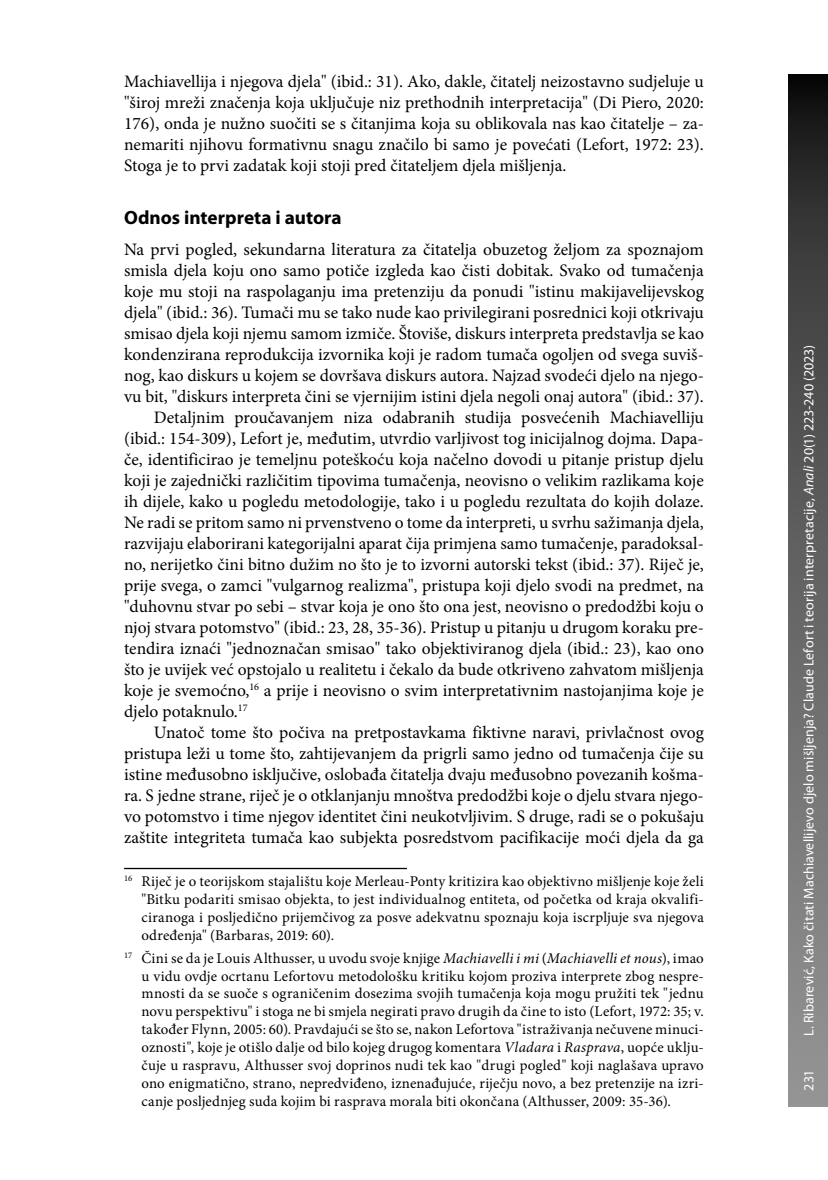
<style>
.page{position:relative;width:828px;height:1180px;background:#fff}
.page>*{position:absolute;margin:0;border:0;box-sizing:border-box;transform-origin:0 0}
.t1{font:700 19.25px "Myriad Pro";color:#000}
.t2{font:17.5px/21px "Minion Pro";color:#000;text-align:justify}
.t3{font:14.88px/17.8px "Minion Pro";letter-spacing:.01em;color:#000;text-align:justify}
.t4{font:14px "Myriad Pro";letter-spacing:.005em;color:#fff}
.s1{font-style:italic}
</style>
<div class="page">
<svg style="left:788px;top:74px;width:40px;height:1032px;background:#5f5f5f"></svg>
<hr style="left:124px;top:868px;width:283px;height:1px;background:#000">
<p class="t2" style="left:124px;top:71px;width:581px">Machiavellija i njegova djela" (ibid.: 31). Ako, dakle, čitatelj neizostavno sudjeluje u "široj mreži značenja koja uključuje niz prethodnih interpretacija" (Di Piero, 2020:<br>176), onda je nužno suočiti se s čitanjima koja su oblikovala nas kao čitatelje – za&shy;nemariti njihovu formativnu snagu značilo bi samo je povećati (Lefort, 1972: 23).<br>Stoga je to prvi zadatak koji stoji pred čitateljem djela mišljenja.</p>
<p class="t1" style="left:124px;top:205px;width:219px">Odnos interpreta i autora</p>
<p class="t2" style="left:124px;top:239px;width:581px">Na prvi pogled, sekundarna literatura za čitatelja obuzetog željom za spoznajom</p>
<p class="t2" style="left:124px;top:260px;width:581px">smisla djela koju ono samo potiče izgleda kao čisti dobitak. Svako od tumačenja</p>
<p class="t2" style="left:124px;top:281px;width:581px">koje mu stoji na raspolaganju ima pretenziju da ponudi "istinu makijavelijevskog</p>
<p class="t2" style="left:124px;top:302px;width:581px">djela" (ibid.: 36). Tumači mu se tako nude kao privilegirani posrednici koji otkrivaju</p>
<p class="t2" style="left:124px;top:323px;width:581px">smisao djela koji njemu samom izmiče. Štoviše, diskurs interpreta predstavlja se kao</p>
<p class="t2" style="left:124px;top:344px;width:581px">kondenzirana reprodukcija izvornika koji je radom tumača ogoljen od svega suviš-</p>
<p class="t2" style="left:124px;top:365px;width:581px">nog, kao diskurs u kojem se dovršava diskurs autora. Najzad svodeći djelo na njego-</p>
<p class="t2" style="left:124px;top:386px;width:581px">vu bit, "diskurs interpreta čini se vjernijim istini djela negoli onaj autora" (ibid.: 37).</p>
<p class="t2" style="left:154px;top:407px;width:551px">Detaljnim proučavanjem niza odabranih studija posvećenih Machiavelliju</p>
<p class="t2" style="left:124px;top:428px;width:581px">(ibid.: 154-309), Lefort je, međutim, utvrdio varljivost tog inicijalnog dojma. Dapa-</p>
<p class="t2" style="left:124px;top:449px;width:581px">če, identificirao je temeljnu poteškoću koja načelno dovodi u pitanje pristup djelu</p>
<p class="t2" style="left:124px;top:470px;width:581px">koji je zajednički različitim tipovima tumačenja, neovisno o velikim razlikama koje</p>
<p class="t2" style="left:124px;top:491px;width:581px">ih dijele, kako u pogledu metodologije, tako i u pogledu rezultata do kojih dolaze.</p>
<p class="t2" style="left:124px;top:512px;width:581px">Ne radi se pritom samo ni prvenstveno o tome da interpreti, u svrhu sažimanja djela,</p>
<p class="t2" style="left:124px;top:533px;width:581px">razvijaju elaborirani kategorijalni aparat čija primjena samo tumačenje, paradoksal-</p>
<p class="t2" style="left:124px;top:554px;width:581px">no, nerijetko čini bitno dužim no što je to izvorni autorski tekst (ibid.: 37). Riječ je,</p>
<p class="t2" style="left:124px;top:575px;width:581px">prije svega, o zamci "vulgarnog realizma", pristupa koji djelo svodi na predmet, na</p>
<p class="t2" style="left:124px;top:596px;width:581px">"duhovnu stvar po sebi – stvar koja je ono što ona jest, neovisno o predodžbi koju o</p>
<p class="t2" style="left:124px;top:617px;width:581px">njoj stvara potomstvo" (ibid.: 23, 28, 35-36). Pristup u pitanju u drugom koraku pre-</p>
<p class="t2" style="left:124px;top:638px;width:581px">tendira iznaći "jednoznačan smisao" tako objektiviranog djela (ibid.: 23), kao ono</p>
<p class="t2" style="left:124px;top:659px;width:581px">što je uvijek već opstojalo u realitetu i čekalo da bude otkriveno zahvatom mišljenja</p>
<p class="t2" style="left:124px;top:680px;width:581px">koje je svemoćno,<sup>16</sup> a prije i neovisno o svim interpretativnim nastojanjima koje je</p>
<p class="t2" style="left:124px;top:701px;width:125px">djelo potaknulo.<sup>17</sup></p>
<p class="t2" style="left:154px;top:722px;width:551px">Unatoč tome što počiva na pretpostavkama fiktivne naravi, privlačnost ovog</p>
<p class="t2" style="left:124px;top:743px;width:581px">pristupa leži u tome što, zahtijevanjem da prigrli samo jedno od tumačenja čije su</p>
<p class="t2" style="left:124px;top:764px;width:581px">istine međusobno isključive, oslobađa čitatelja dvaju međusobno povezanih košma-</p>
<p class="t2" style="left:124px;top:785px;width:581px">ra. S jedne strane, riječ je o otklanjanju mnoštva predodžbi koje o djelu stvara njego-</p>
<p class="t2" style="left:124px;top:806px;width:581px">vo potomstvo i time njegov identitet čini neukotvljivim. S druge, radi se o pokušaju</p>
<p class="t2" style="left:124px;top:827px;width:581px">zaštite integriteta tumača kao subjekta posredstvom pacifikacije moći djela da ga</p>
<p class="t3" style="left:141px;top:873px;width:564px;text-indent:-17px"><sup>16</sup> Riječ je o teorijskom stajalištu koje Merleau-Ponty kritizira kao objektivno mišljenje koje želi "Bitku podariti smisao objekta, to jest individualnog entiteta, od početka od kraja okvalifi&shy;ciranoga i posljedično prijemčivog za posve adekvatnu spoznaju koja iscrpljuje sva njegova određenja" (Barbaras, 2019: 60).</p>
<p class="t3" style="left:141px;top:949px;width:564px;text-indent:-17px"><sup>17</sup> Čini se da je Louis Althusser, u uvodu svoje knjige <span class="s1">Machiavelli i mi</span> (<span class="s1">Machiavelli et nous</span>), imao u vidu ovdje ocrtanu Lefortovu metodološku kritiku kojom proziva interprete zbog nespre&shy;mnosti da se suoče s ograničenim dosezima svojih tumačenja koja mogu pružiti tek "jednu novu perspektivu" i stoga ne bi smjela negirati pravo drugih da čine to isto (Lefort, 1972: 35; v. također Flynn, 2005: 60). Pravdajući se što se, nakon Lefortova "istraživanja nečuvene minuci&shy;oznosti", koje je otišlo dalje od bilo kojeg drugog komentara <span class="s1">Vladara</span> i <span class="s1">Rasprava</span>, uopće uklju&shy;čuje u raspravu, Althusser svoj doprinos nudi tek kao "drugi pogled" koji naglašava upravo ono enigmatično, strano, nepredviđeno, iznenađujuće, riječju novo, a bez pretenzije na izri&shy;canje posljednjeg suda kojim bi rasprava morala biti okončana (Althusser, 2009: 35-36).</p>
<p class="t4" style="left:800px;top:1036px;width:692px;rotate:-90deg">L. Ribarević, Kako čitati Machiavellijevo djelo mišljenja? Claude Lefort i teorija interpretacije, <span class="s1">Anali</span> 20(1) 223-240 (2023)</p>
<p class="t4" style="left:800px;top:1090px;width:22px;rotate:-90deg">231</p>
</div>
